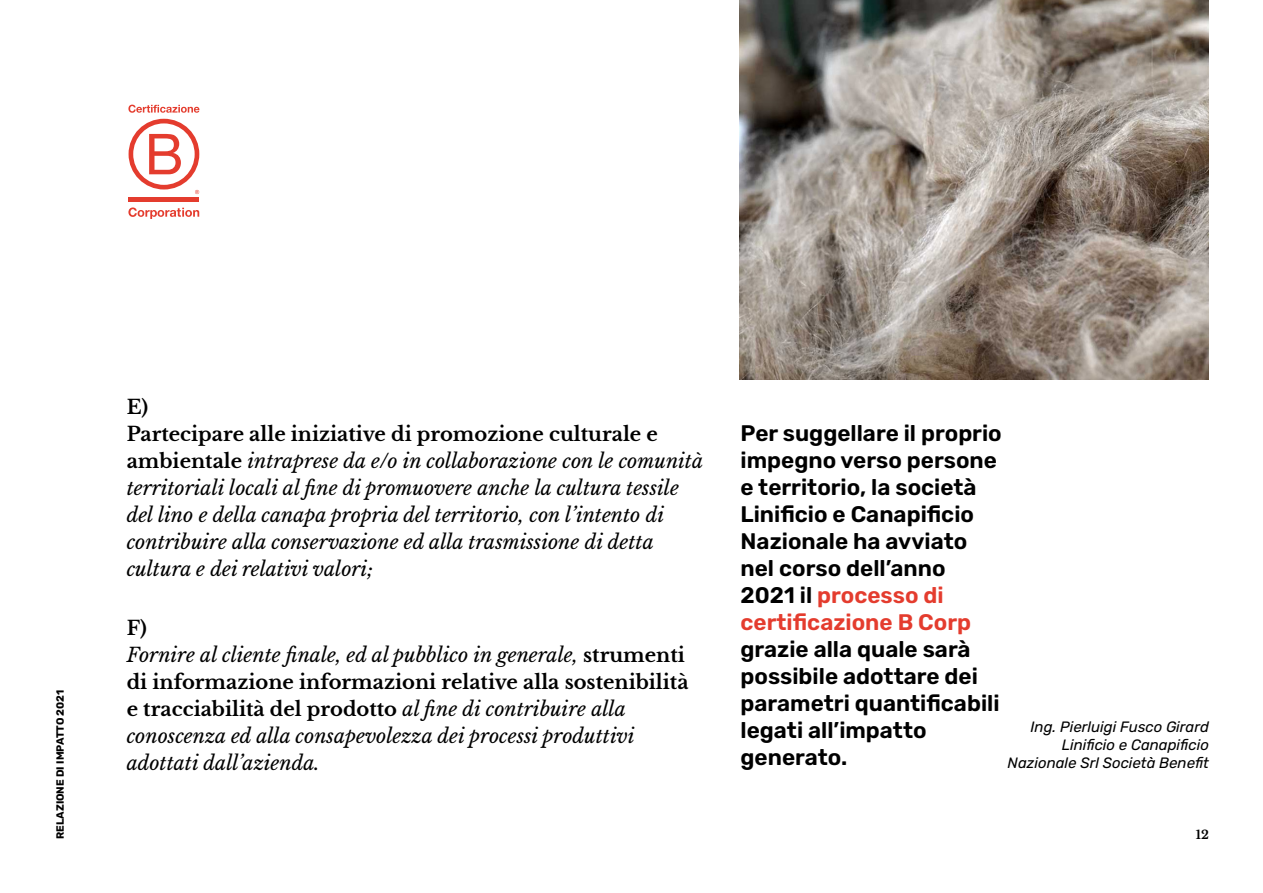
<style>
.page{position:relative;width:1263px;height:893px;background:#fff}
.page>*{position:absolute;margin:0;border:0;box-sizing:border-box;transform-origin:0 0}
.t1{font:600 22.5px/27px "Rubik";color:#000}
.t2{font:italic 19.5px/27px "Libre Baskerville";color:#000}
.t3{font:italic 15px/18px "Rubik";color:#000;text-align:right}
.t4{font:700 12px "Libre Baskerville";color:#000}
.t5{font:700 10.5px "Rubik";color:#000}
.s1{font-weight:700;font-style:normal}
.s2{color:#e43c2e}
</style>
<div class="page">
<img style="left:739px;top:0;width:470px;height:379px">
<div style="left:129px;top:197px;width:70px;height:5px;background:#e43c2e"></div>
<svg style="left:129px;top:119px;width:70px;height:75px"></svg>
<svg style="left:128px;top:207px;width:71px;height:12px"></svg>
<svg style="left:128px;top:105px;width:71px;height:8px"></svg>
<p class="t5" style="left:54px;top:839px;width:151px;rotate:-90deg">RELAZIONE DI IMPATTO 2021</p>
<p class="t2" style="left:127px;top:394px;width:578px"><span class="s1">E)<br>Partecipare alle iniziative di promozione culturale e ambientale</span> intraprese da e/o in collaborazione con le comunità territoriali locali al fine di promuovere anche la cultura tessile del lino e della canapa propria del territorio, con l’intento di contribuire alla conservazione ed alla trasmissione di detta cultura e dei relativi valori;</p>
<p class="t2" style="left:127px;top:614px;width:563px"><span class="s1">F)<br></span>Fornire al cliente finale, ed al pubblico in generale, <span class="s1">strumenti di informazione informazioni relative alla sostenibilità e tracciabilità del prodotto</span> al fine di contribuire alla conoscenza ed alla consapevolezza dei processi produttivi adottati dall’azienda.</p>
<p class="t1" style="left:740px;top:420px;width:263px">Per suggellare il proprio impegno verso persone e territorio, la società<br>Linificio e Canapificio<br>Nazionale ha avviato nel corso dell’anno<br>2021 il <span class="s2">processo di certificazione B Corp</span></p>
<p class="t1" style="left:740px;top:636px;width:260px">grazie alla quale sarà possibile adottare dei parametri quantificabili legati all’impatto generato.</p>
<p class="t3" style="left:1008px;top:718px;width:203px">Ing. Pierluigi Fusco Girard<br>Linificio e Canapificio<br>Nazionale Srl Società Benefit</p>
<p class="t4" style="left:1196px;top:827px;width:15px">12</p>
</div>
